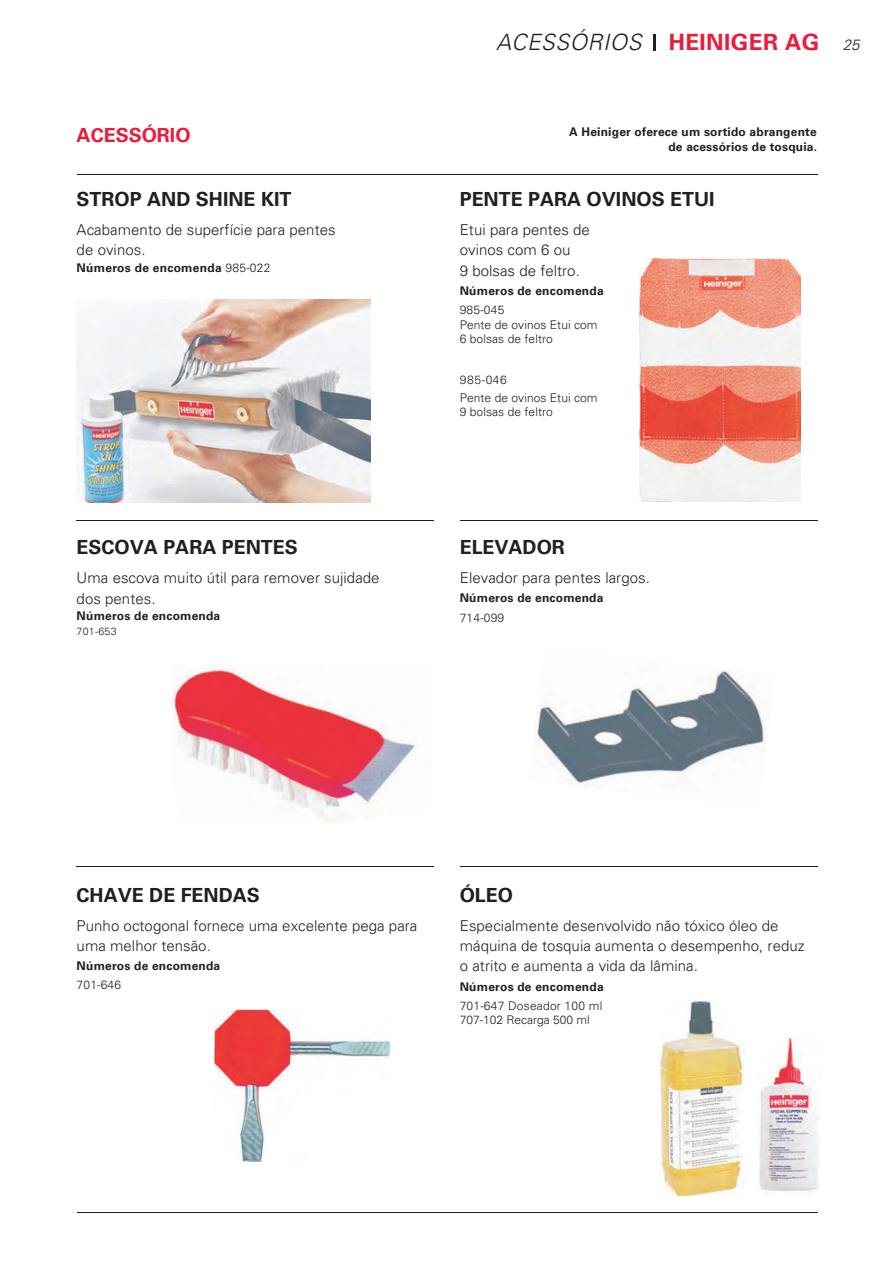
<style>
.page{position:relative;width:894px;height:1264px;background:#fff}
.page>*{position:absolute;margin:0;border:0;box-sizing:border-box;transform-origin:0 0}
.t1{font:italic 300 22.5px "Univers LT Pro 45";letter-spacing:.02em;color:#231f20}
.t2{font:700 19.5px "Univers LT Pro 65";color:#231f20}
.t3{font:700 19.5px "Univers LT Pro 65";color:#ed1a3a}
.t4{font:300 15px/20.2px "Univers LT Pro 45";letter-spacing:.005em;color:#231f20}
.t5{font:italic 300 15px "Univers LT Pro 45";color:#231f20}
.t6{font:700 12px/15px "Univers LT Pro 65";letter-spacing:.015em;color:#231f20;text-align:right}
.t7{font:300 12px/14.7px "Univers LT Pro 45";letter-spacing:.005em;color:#231f20}
.t8{font:300 10.5px "Univers LT Pro 45";letter-spacing:.03em;color:#231f20}
.s1{font-family:"Univers LT Pro 65";font-weight:700;font-style:normal;color:#ed1a3a}
.s2{font-family:"Univers LT Pro 45";font-weight:300}
</style>
<div class="page">
<img style="left:77px;top:299px;width:293px;height:203px">
<img style="left:214px;top:1009px;width:175px;height:152px">
<img style="left:173px;top:668px;width:243px;height:154px">
<img style="left:759px;top:1036px;width:60px;height:155px">
<img style="left:659px;top:1000px;width:84px;height:195px">
<hr style="left:77px;top:520px;width:357px;height:1px;background:#231f20">
<hr style="left:77px;top:866px;width:357px;height:1px;background:#231f20">
<hr style="left:77px;top:174px;width:740px;height:1px;background:#231f20">
<hr style="left:77px;top:1212px;width:740px;height:1px;background:#231f20">
<hr style="left:459px;top:520px;width:358px;height:1px;background:#231f20">
<hr style="left:459px;top:866px;width:358px;height:1px;background:#231f20">
<img style="left:639px;top:259px;width:161px;height:243px">
<img style="left:534px;top:669px;width:233px;height:120px">
<svg style="left:653px;top:34px;width:2px;height:16px"></svg>
<h1 class="t1" style="left:496px;top:33px;width:324px">ACESSÓRIOS <span class="s1">HEINIGER AG</span></h1>
<p class="t5" style="left:842px;top:39px;width:18px">25</p>
<h2 class="t3" style="left:77px;top:128px;width:115px">ACESSÓRIO</h2>
<p class="t6" style="left:569px;top:126px;width:249px">A Heiniger oferece um sortido abrangente de acessórios de tosquia.</p>
<h2 class="t2" style="left:77px;top:192px;width:216px">STROP AND SHINE KIT</h2>
<h2 class="t2" style="left:459px;top:192px;width:256px">PENTE PARA OVINOS ETUI</h2>
<p class="t4" style="left:77px;top:222px;width:260px">Acabamento de superfície para pentes de ovinos.</p>
<p class="t6" style="left:77px;top:262px;width:195px">Números de encomenda <span class="s2">985-022</span></p>
<p class="t4" style="left:459px;top:222px;width:132px">Etui para pentes de ovinos com 6 ou<br>9 bolsas de feltro.</p>
<p class="t6" style="left:459px;top:284px;width:145px">Números de encomenda</p>
<p class="t7" style="left:459px;top:304px;width:139px">985-045<br>Pente de ovinos Etui com<br>6 bolsas de feltro</p>
<p class="t7" style="left:459px;top:372px;width:139px;line-height:18px">985-046<br>Pente de ovinos Etui com</p>
<p class="t7" style="left:459px;top:406px;width:94px">9 bolsas de feltro</p>
<h2 class="t2" style="left:77px;top:540px;width:223px">ESCOVA PARA PENTES</h2>
<h2 class="t2" style="left:459px;top:540px;width:107px">ELEVADOR</h2>
<p class="t4" style="left:77px;top:570px;width:304px">Uma escova muito útil para remover sujidade dos pentes.</p>
<p class="t6" style="left:77px;top:610px;width:145px">Números de encomenda</p>
<p class="t8" style="left:77px;top:627px;width:41px">701-653</p>
<p class="t4" style="left:459px;top:570px;width:192px">Elevador para pentes largos.</p>
<p class="t6" style="left:459px;top:592px;width:145px">Números de encomenda</p>
<p class="t7" style="left:459px;top:611px;width:46px">714-099</p>
<h2 class="t2" style="left:77px;top:887px;width:185px">CHAVE DE FENDAS</h2>
<p class="t4" style="left:77px;top:917px;width:342px">Punho octogonal fornece uma excelente pega para uma melhor tensão.</p>
<p class="t6" style="left:77px;top:960px;width:145px">Números de encomenda</p>
<p class="t7" style="left:77px;top:979px;width:46px">701-646</p>
<h2 class="t2" style="left:459px;top:887px;width:55px">ÓLEO</h2>
<p class="t4" style="left:459px;top:917px;width:346px">Especialmente desenvolvido não tóxico óleo de máquina de tosquia aumenta o desempenho, reduz o atrito e aumenta a vida da lâmina.</p>
<p class="t6" style="left:459px;top:980px;width:145px">Números de encomenda</p>
<p class="t7" style="left:459px;top:999px;width:144px">701-647 Doseador 100 ml<br>707-102 Recarga 500 ml</p>
</div>
